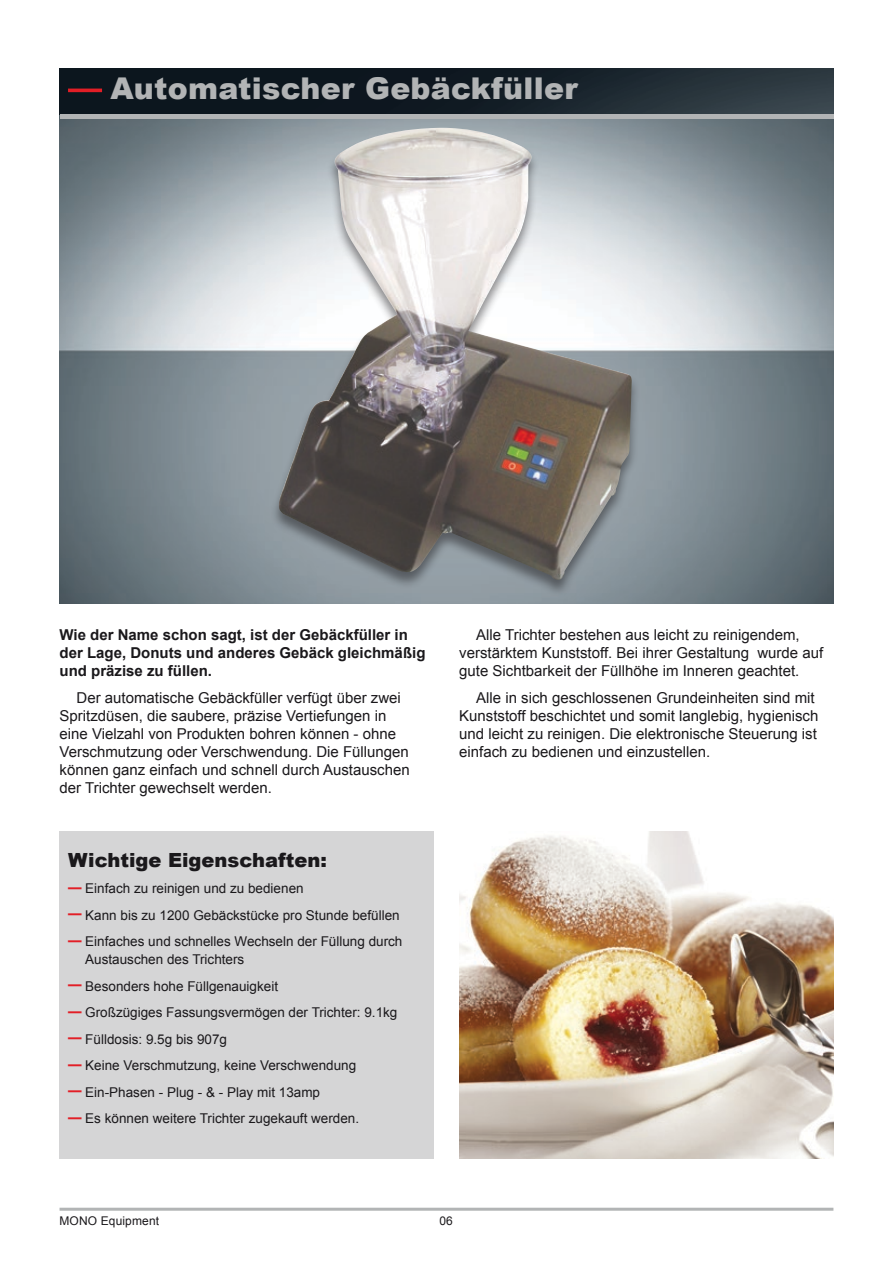
<style>
.page{position:relative;width:893px;height:1263px;background:#fff}
.page>*{position:absolute;margin:0;border:0;box-sizing:border-box;transform-origin:0 0}
.t1{font:900 30px "Arial";letter-spacing:.01em;color:#b2b4b5}
.t2{font:900 19.5px "Arial";color:#1a181b}
.t3{font:15px/18px "Arial";color:#1a181b}
.t4{font:700 15px/18px "Arial";color:#1a181b}
.t5{font:13.5px/18px "Arial";color:#1a181b}
.t6{font:12px "Arial";letter-spacing:.01em;color:#1a181b}
.s1{font-weight:700;color:#e21e26}
</style>
<div class="page">
<img style="left:60px;top:119px;width:773px;height:485px">
<hr style="left:60px;top:1208px;width:773px;height:3px;background:#b2b4b5">
<img style="left:60px;top:68px;width:773px;height:47px">
<hr style="left:60px;top:115px;width:773px;height:4px;background:#b2b4b5">
<hr style="left:68px;top:89px;width:34px;height:3px;background:#e21e26">
<div style="left:60px;top:831px;width:374px;height:328px;background:#d5d5d6"></div>
<div style="left:270px;top:127px;width:371px;height:470px;background:#1a181b;opacity:.5"></div>
<img style="left:278px;top:128px;width:354px;height:452px">
<img style="left:459px;top:831px;width:374px;height:328px">
<h1 class="t1" style="left:111px;top:72px;width:469px">Automatischer Gebäckfüller</h1>
<p class="t4" style="left:60px;top:626px;width:367px">Wie der Name schon sagt, ist der Gebäckfüller in der Lage, Donuts und anderes Gebäck gleichmäßig und präzise zu füllen.</p>
<p class="t3" style="left:60px;top:689px;width:352px;text-indent:17px">Der automatische Gebäckfüller verfügt über zwei Spritzdüsen, die saubere, präzise Vertiefungen in eine Vielzahl von Produkten bohren können - ohne Verschmutzung oder Verschwendung. Die Füllungen können ganz einfach und schnell durch Austauschen der Trichter gewechselt werden.</p>
<h2 class="t2" style="left:68px;top:849px;width:260px">Wichtige Eigenschaften:</h2>
<p class="t5" style="left:68px;top:879px;width:237px"><span class="s1">—</span> Einfach zu reinigen und zu bedienen</p>
<p class="t5" style="left:68px;top:906px;width:333px"><span class="s1">—</span> Kann bis zu 1200 Gebäckstücke pro Stunde befüllen</p>
<p class="t5" style="left:85px;top:932px;width:319px;text-indent:-17px"><span class="s1">—</span> Einfaches und schnelles Wechseln der Füllung durch<br>Austauschen des Trichters</p>
<p class="t5" style="left:68px;top:977px;width:212px"><span class="s1">—</span> Besonders hohe Füllgenauigkeit</p>
<p class="t5" style="left:68px;top:1003px;width:331px"><span class="s1">—</span> Großzügiges Fassungsvermögen der Trichter: 9.1kg</p>
<p class="t5" style="left:68px;top:1030px;width:161px"><span class="s1">—</span> Fülldosis: 9.5g bis 907g</p>
<p class="t5" style="left:68px;top:1056px;width:290px"><span class="s1">—</span> Keine Verschmutzung, keine Verschwendung</p>
<p class="t5" style="left:68px;top:1083px;width:254px"><span class="s1">—</span> Ein-Phasen - Plug - &amp; - Play mit 13amp</p>
<p class="t5" style="left:68px;top:1109px;width:293px"><span class="s1">—</span> Es können weitere Trichter zugekauft werden.</p>
<p class="t3" style="left:459px;top:626px;width:366px;text-indent:17px">Alle Trichter bestehen aus leicht zu reinigendem, verstärktem Kunststoff. Bei ihrer Gestaltung wurde auf gute Sichtbarkeit der Füllhöhe im Inneren geachtet.</p>
<p class="t3" style="left:459px;top:689px;width:361px;text-indent:17px">Alle in sich geschlossenen Grundeinheiten sind mit Kunststoff beschichtet und somit langlebig, hygienisch und leicht zu reinigen. Die elektronische Steuerung ist einfach zu bedienen und einzustellen.</p>
<p class="t6" style="left:60px;top:1213px;width:101px">MONO Equipment</p>
<p class="t6" style="left:440px;top:1213px;width:15px">06</p>
</div>
